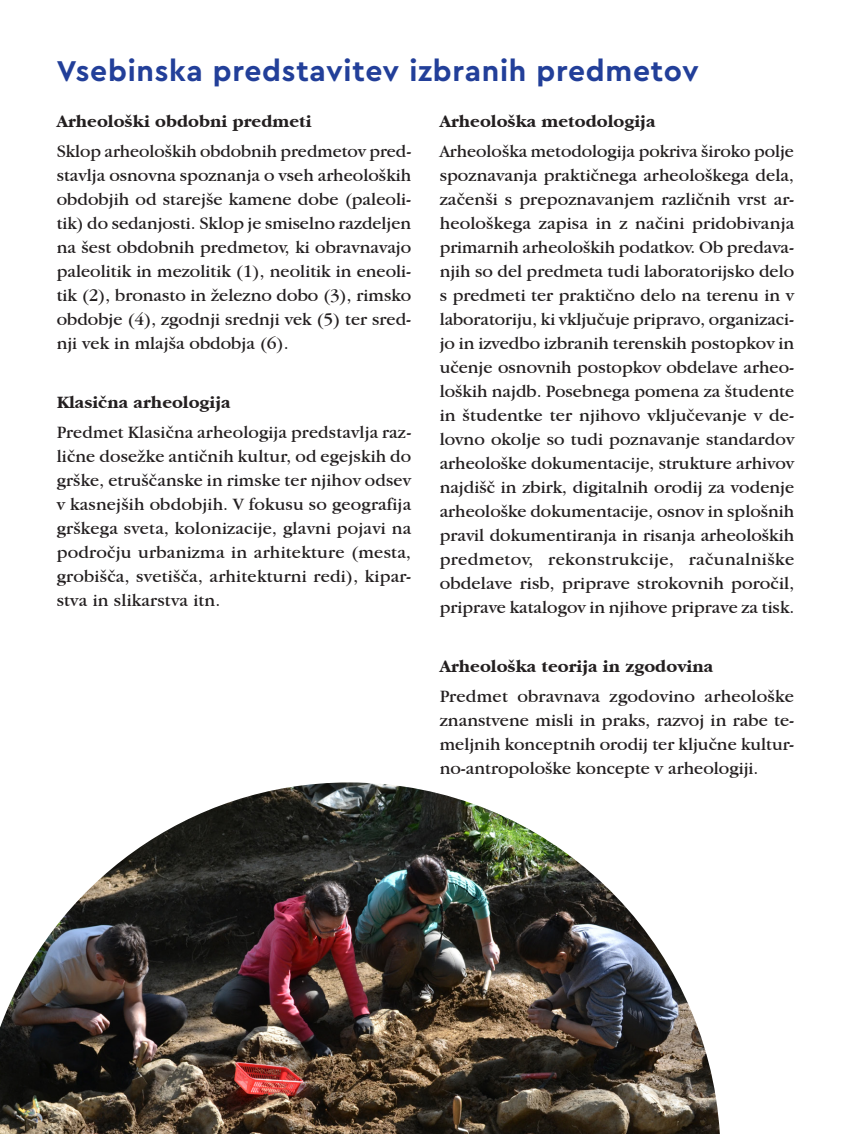
<style>
.page{position:relative;width:851px;height:1134px;background:#fff}
.page>*{position:absolute;margin:0;border:0;box-sizing:border-box;transform-origin:0 0}
.podnaslov{font:700 30px "Cera Pro";letter-spacing:.025em;color:#223f99}
.tekst{font:18px/24px "Garamond IT Cby BT";color:#231f20;text-align:justify}
.tekst-2{font:700 18px "Garamond IT Cby BT";color:#231f20}
</style>
<div class="page">
<img style="left:0;top:782px;width:719px;height:352px">
<p class="podnaslov" style="left:57px;top:51px;width:643px">Vsebinska predstavitev izbranih predmetov</p>
<p class="tekst-2" style="left:439px;top:111px;width:217px">Arheološka metodologija</p>
<p class="tekst" style="left:439px;top:139px;width:356px">Arheološka metodologija pokriva široko polje spoznavanja praktičnega arheološkega dela, začenši s prepoznavanjem različnih vrst ar&shy;heološkega zapisa in z načini pridobivanja primarnih arheoloških podatkov. Ob predava&shy;njih so del predmeta tudi laboratorijsko delo s predmeti ter praktično delo na terenu in v laboratoriju, ki vključuje pripravo, organizaci&shy;jo in izvedbo izbranih terenskih postopkov in učenje osnovnih postopkov obdelave arheo&shy;loških najdb. Posebnega pomena za študente in študentke ter njihovo vključevanje v de&shy;lovno okolje so tudi poznavanje standardov arheološke dokumentacije, strukture arhivov najdišč in zbirk, digitalnih orodij za vodenje arheološke dokumentacije, osnov in splošnih pravil dokumentiranja in risanja arheoloških predmetov, rekonstrukcije, računalniške obdelave risb, priprave strokovnih poročil, priprave katalogov in njihove priprave za tisk.</p>
<p class="tekst-2" style="left:57px;top:111px;width:256px">Arheološki obdobni predmeti</p>
<p class="tekst" style="left:57px;top:139px;width:356px">Sklop arheoloških obdobnih predmetov pred&shy;stavlja osnovna spoznanja o vseh arheoloških obdobjih od starejše kamene dobe (paleoli&shy;tik) do sedanjosti. Sklop je smiselno razdeljen na šest obdobnih predmetov, ki obravnavajo paleolitik in mezolitik (1), neolitik in eneoli&shy;tik (2), bronasto in železno dobo (3), rimsko obdobje (4), zgodnji srednji vek (5) ter sred&shy;nji vek in mlajša obdobja (6).</p>
<p class="tekst-2" style="left:57px;top:392px;width:175px">Klasična arheologija</p>
<p class="tekst" style="left:57px;top:420px;width:356px">Predmet Klasična arheologija predstavlja raz&shy;lične dosežke antičnih kultur, od egejskih do grške, etruščanske in rimske ter njihov odsev v kasnejših obdobjih. V fokusu so geografija grškega sveta, kolonizacije, glavni pojavi na področju urbanizma in arhitekture (mesta, grobišča, svetišča, arhitekturni redi), kipar&shy;stva in slikarstva itn.</p>
<p class="tekst-2" style="left:439px;top:656px;width:275px">Arheološka teorija in zgodovina</p>
<p class="tekst" style="left:439px;top:684px;width:356px">Predmet obravnava zgodovino arheološke znanstvene misli in praks, razvoj in rabe te&shy;meljnih konceptnih orodij ter ključne kultur&shy;no-antropološke koncepte v arheologiji.</p>
</div>
